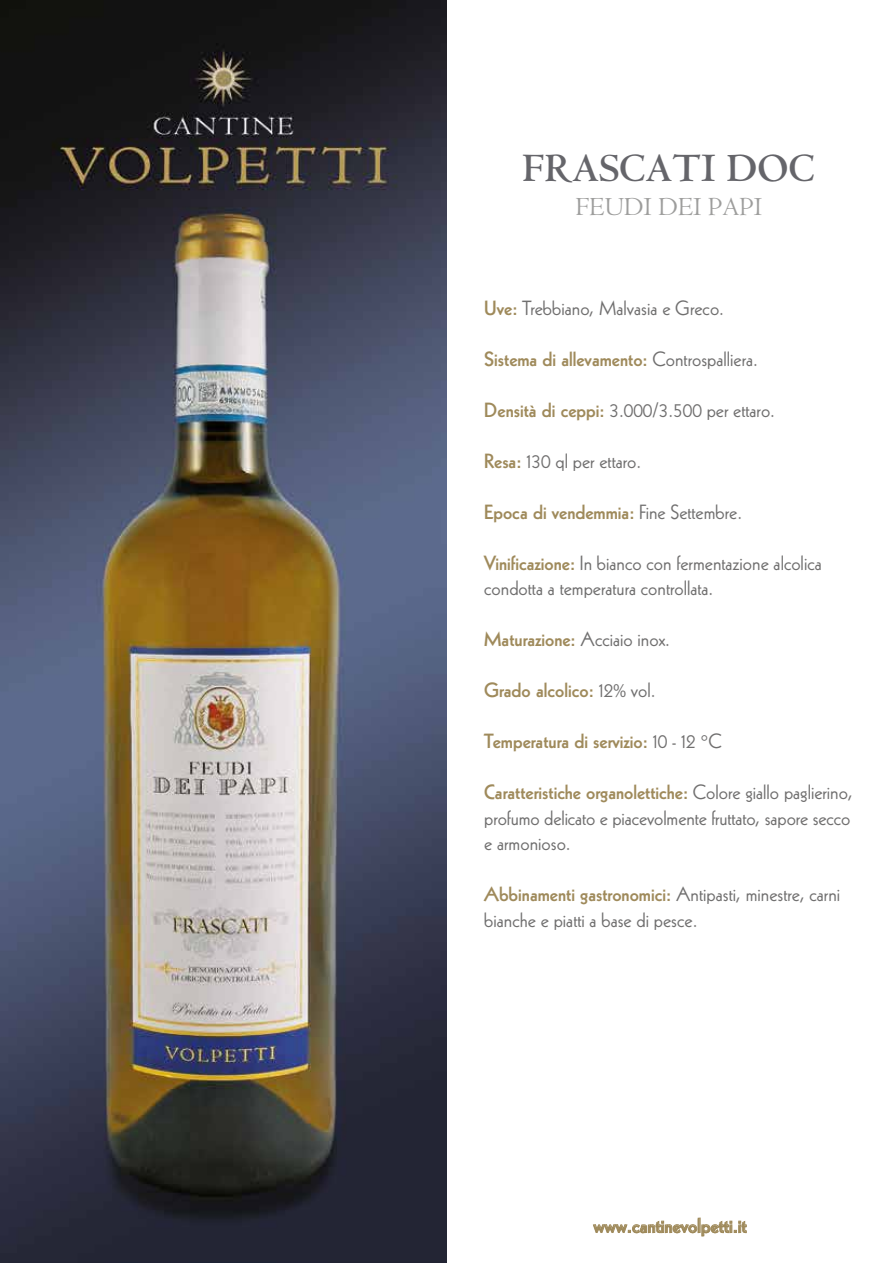
<style>
.page{position:relative;width:893px;height:1263px;background:#fff}
.page>*{position:absolute;margin:0;border:0;box-sizing:border-box;transform-origin:0 0}
.t1{font:700 42px "Centaur";color:#65656a}
.t2{font:27px "Centaur";color:#9d9d9c}
.t3{font:19.95px/25.5px "Kabel";color:#706f6f}
.t4{font:800 19.95px "Kabel";color:#9f8a5b}
.s1{font-weight:800;color:#9f8a5b}
.s2{font-weight:400;color:#706f6f}
</style>
<div class="page">
<svg style="left:593px;top:1218px;width:154px;height:18px"></svg>
<img style="left:0;top:0;width:446px;height:1263px">
<h1 class="t1" style="left:523px;top:145px;width:294px">FRASCATI DOC</h1>
<h2 class="t2" style="left:576px;top:192px;width:188px">FEUDI DEI PAPI</h2>
<p class="t3" style="left:484px;top:295px;width:241px"><span class="s1">Uve:</span> Trebbiano, Malvasia e Greco.</p>
<p class="t4" style="left:484px;top:347px;width:275px">Sistema di allevamento: <span class="s2">Controspalliera.</span></p>
<p class="t3" style="left:484px;top:397px;width:292px"><span class="s1">Densità di ceppi:</span> 3.000/3.500 per ettaro.</p>
<p class="t3" style="left:484px;top:448px;width:158px"><span class="s1">Resa:</span> 130 ql per ettaro.</p>
<p class="t4" style="left:484px;top:500px;width:259px">Epoca di vendemmia: <span class="s2">Fine Settembre.</span></p>
<p class="t3" style="left:484px;top:550px;width:339px"><span class="s1">Vinificazione:</span> In bianco con fermentazione alcolica condotta a temperatura controllata.</p>
<p class="t4" style="left:484px;top:628px;width:187px">Maturazione: <span class="s2">Acciaio inox.</span></p>
<p class="t4" style="left:484px;top:679px;width:173px">Grado alcolico: <span class="s2">12% vol.</span></p>
<p class="t4" style="left:484px;top:730px;width:239px">Temperatura di servizio: <span class="s2">10 - 12 °C</span></p>
<p class="t3" style="left:484px;top:780px;width:370px"><span class="s1">Caratteristiche organolettiche:</span> Colore giallo paglierino, profumo delicato e piacevolmente fruttato, sapore secco e armonioso.</p>
<p class="t3" style="left:484px;top:882px;width:357px"><span class="s1">Abbinamenti gastronomici:</span> Antipasti, minestre, carni bianche e piatti a base di pesce.</p>
<p class="t4" style="left:593px;top:1214px;width:155px">www.cantinevolpetti.it</p>
</div>
